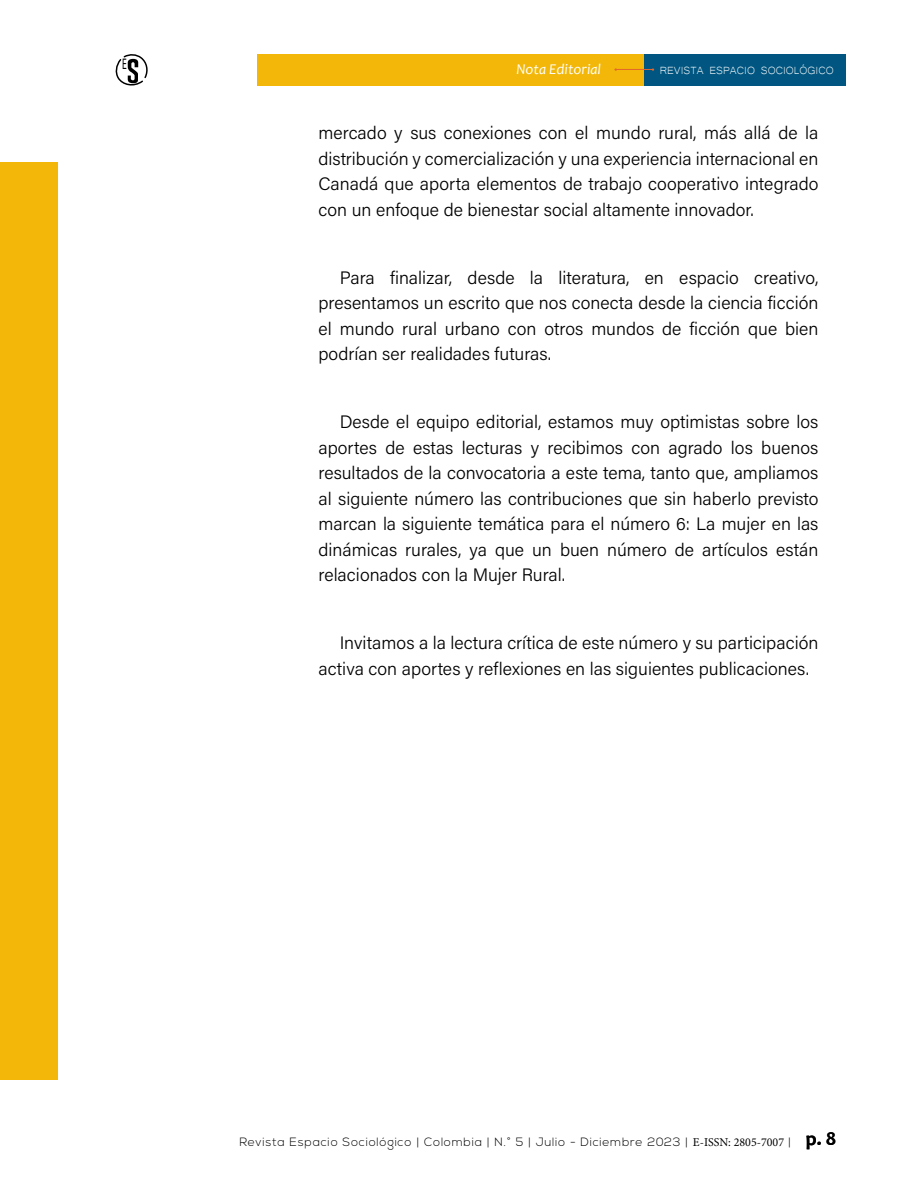
<style>
.page{position:relative;width:900px;height:1200px;background:#fff}
.page>*{position:absolute;margin:0;border:0;box-sizing:border-box;transform-origin:0 0}
.t1{font:700 19.5px "Candara";color:#000}
.t2{font:18px/25.5px "Acumin Variable Concept";color:#000001;text-align:justify}
.t3{font:15.45px "Myriad Pro";color:#000;scale:.61 1}
.t4{font:italic 15px "Candara";color:#fff}
.t5{font:13.5px "Microsoft Yi Baiti";color:#fff}
.t6{font:300 12px "Nexa";letter-spacing:.06em;color:#000}
.s1{font-family:"Minion Pro";font-weight:400}
</style>
<div class="page">
<div style="left:257px;top:54px;width:387px;height:32px;background:#f2b708"></div>
<div style="left:644px;top:54px;width:202px;height:32px;background:#005681"></div>
<hr style="left:615px;top:69px;width:38px;height:1px;background:#e2672c">
<div style="left:0;top:162px;width:57px;height:918px;background:#f2b708"></div>
<svg style="left:115px;top:54px;width:33px;height:32px"></svg>
<p class="t3" style="left:122px;top:55px;width:9px">E</p>
<p class="t4" style="left:516px;top:60px;width:86px">Nota Editorial</p>
<p class="t5" style="left:660px;top:62px;width:176px">REVISTA ESPACIO SOCIOLÓGICO</p>
<p class="t2" style="left:318px;top:120px;width:502px">mercado y sus conexiones con el mundo rural, más allá de la distribución y comercialización y una experiencia internacional en Canadá que aporta elementos de trabajo cooperativo integrado con un enfoque de bienestar social altamente innovador.</p>
<p class="t2" style="left:318px;top:264px;width:502px;text-indent:21px">Para finalizar, desde la literatura, en espacio creativo, presentamos un escrito que nos conecta desde la ciencia ficción el mundo rural urbano con otros mundos de ficción que bien podrían ser realidades futuras.</p>
<p class="t2" style="left:318px;top:409px;width:502px;text-indent:21px">Desde el equipo editorial, estamos muy optimistas sobre los aportes de estas lecturas y recibimos con agrado los buenos resultados de la convocatoria a este tema, tanto que, ampliamos al siguiente número las contribuciones que sin haberlo previsto marcan la siguiente temática para el número 6: La mujer en las dinámicas rurales, ya que un buen número de artículos están relacionados con la Mujer Rural.</p>
<p class="t2" style="left:318px;top:630px;width:502px;text-indent:21px">Invitamos a la lectura crítica de este número y su participación activa con aportes y reflexiones en las siguientes publicaciones.</p>
<p class="t6" style="left:239px;top:1135px;width:553px">Revista Espacio Sociológico | Colombia | N.° 5 | Julio - Diciembre 2023 | <span class="s1">E-ISSN: 2805-7007</span> |</p>
<p class="t1" style="left:806px;top:1126px;width:32px">p. 8</p>
</div>
